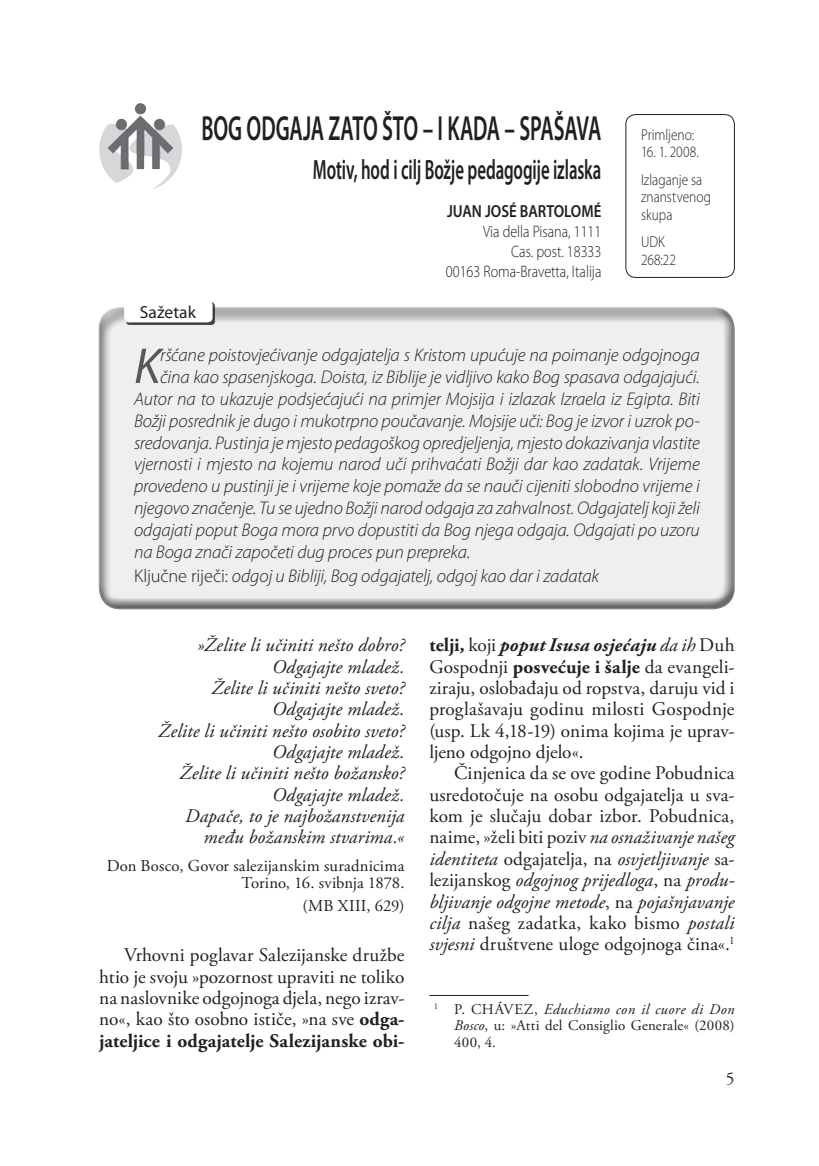
<style>
.page{position:relative;width:819px;height:1166px;background:#fff}
.page>*{position:absolute;margin:0;border:0;box-sizing:border-box;transform-origin:0 0}
.t1{font:italic 50.75px "Myriad Pro";color:#57585a}
.t2{font:600 35px "Myriad Pro";letter-spacing:-.01em;color:#231f20;scale:.6 1}
.t3{font:600 28px "Myriad Pro";letter-spacing:-.005em;color:#231f20;scale:.6 1}
.t4{font:19.25px/21.3px "Adobe Garamond Pro";letter-spacing:.005em;color:#231f20;text-align:justify}
.t5{font:italic 19.25px/21.3px "Adobe Garamond Pro";letter-spacing:.005em;color:#231f20;text-align:right}
.t6{font:italic 300 18.38px "Myriad Pro";letter-spacing:-.005em;color:#231f20}
.t7{font:600 17.5px "Myriad Pro";color:#231f20;scale:.85 1}
.t8{font:17.5px "Myriad Pro";letter-spacing:.005em;color:#231f20}
.t9{font:17.5px "Adobe Garamond Pro";color:#231f20}
.t10{font:16.62px/17.5px "Adobe Garamond Pro";letter-spacing:.01em;color:#231f20;text-align:right}
.t11{font:300 16.62px/20.1px "Myriad Pro";color:#231f20;text-align:right;scale:.85 1}
.t12{font:300 15.75px/17.5px "Myriad Pro";color:#231f20;scale:.85 1}
.t13{font:14.88px/16.6px "Adobe Garamond Pro";letter-spacing:.015em;color:#231f20;text-align:justify}
.s1{font-style:normal}
.s2{font-weight:700}
.s3{font-weight:700;font-style:italic}
.s4{font-style:italic}
</style>
<div class="page">
<div style="left:97px;top:303px;width:638px;height:293px;background:#fff;opacity:.75"></div>
<div style="left:97px;top:311px;width:638px;height:298px;background:#231f20;opacity:.75"></div>
<div style="left:126px;top:302px;width:89px;height:23px;background:#231f20;opacity:.83"></div>
<div style="left:124px;top:300px;width:88px;height:22px;background:#fff;border-radius:5px"></div>
<img style="left:99px;top:103px;width:47px;height:80px">
<div style="left:625px;top:114px;width:109px;height:164px;border:1px solid #231f20;border-radius:10px"></div>
<hr style="left:429px;top:995px;width:99px;height:1px;background:#231f20">
<h2 class="t2" style="left:202px;top:106px;width:667px">BOG ODGAJA ZATO ŠTO – I KADA – SPAŠAVA</h2>
<h3 class="t3" style="left:313px;top:152px;width:482px">Motiv, hod i cilj Božje pedagogije izlaska</h3>
<p class="t8" style="left:140px;top:302px;width:57px">Sažetak</p>
<p class="t7" style="left:447px;top:200px;width:183px">JUAN JOSÉ BARTOLOMÉ</p>
<p class="t11" style="left:446px;top:221px;width:184px">Via della Pisana, 1111<br>Cas. post. 18333<br>00163 Roma-Bravetta, Italija</p>
<p class="t12" style="left:641px;top:126px;width:64px">Primljeno:</p>
<p class="t12" style="left:641px;top:138px;width:74px;line-height:27.5px">16. 1. 2008.<br>Izlaganje sa</p>
<p class="t12" style="left:641px;top:188px;width:84px">znanstvenog skupa</p>
<p class="t12" style="left:641px;top:233px;width:42px">UDK<br>268:22</p>
<p class="t6" style="left:160px;top:344px;width:541px">ršćane poistovjećivanje odgajatelja s Kristom upućuje na poimanje odgojnoga</p>
<p class="t6" style="left:160px;top:366px;width:541px">čina kao spasenjskoga. Doista, iz Biblije je vidljivo kako Bog spasava odgajajući.</p>
<p class="t6" style="left:134px;top:388px;width:567px">Autor na to ukazuje podsjećajući na primjer Mojsija i izlazak Izraela iz Egipta. Biti</p>
<p class="t6" style="left:134px;top:409px;width:567px">Božji posrednik je dugo i mukotrpno poučavanje. Mojsije uči: Bog je izvor i uzrok po-</p>
<p class="t6" style="left:134px;top:431px;width:567px">sredovanja. Pustinja je mjesto pedagoškog opredjeljenja, mjesto dokazivanja vlastite</p>
<p class="t6" style="left:134px;top:453px;width:567px">vjernosti i mjesto na kojemu narod uči prihvaćati Božji dar kao zadatak. Vrijeme</p>
<p class="t6" style="left:134px;top:475px;width:567px">provedeno u pustinji je i vrijeme koje pomaže da se nauči cijeniti slobodno vrijeme i</p>
<p class="t6" style="left:134px;top:497px;width:567px">njegovo značenje. Tu se ujedno Božji narod odgaja za zahvalnost. Odgajatelj koji želi</p>
<p class="t6" style="left:134px;top:519px;width:567px">odgajati poput Boga mora prvo dopustiti da Bog njega odgaja. Odgajati po uzoru</p>
<p class="t6" style="left:134px;top:541px;width:338px">na Boga znači započeti dug proces pun prepreka.</p>
<p class="t6" style="left:134px;top:565px;width:466px"><span class="s1">Ključne riječi:</span> odgoj u Bibliji, Bog odgajatelj, odgoj kao dar i zadatak</p>
<h1 class="t1" style="left:134px;top:335px;width:28px">K</h1>
<p class="t5" style="left:159px;top:635px;width:247px">»Želite li učiniti nešto dobro?<br>Odgajajte mladež.<br>Želite li učiniti nešto sveto?<br>Odgajajte mladež.<br>Želite li učiniti nešto osobito sveto?<br>Odgajajte mladež.<br>Želite li učiniti nešto božansko?<br>Odgajajte mladež.<br>Dapače, to je najbožanstvenija među božanskim stvarima.«</p>
<p class="t10" style="left:107px;top:857px;width:299px">Don Bosco, Govor salezijanskim suradnicima<br>Torino, 16. svibnja 1878.</p>
<p class="t10" style="left:302px;top:897px;width:103px">(MB XIII, 629)</p>
<p class="t4" style="left:99px;top:945px;width:307px;text-indent:25px">Vrhovni poglavar Salezijanske družbe htio je svoju »pozornost upraviti ne toliko na naslovnike odgojnoga djela, nego izrav&shy;no«, kao što osobno ističe, »na sve <span class="s2">odga&shy;jateljice i odgajatelje Salezijanske obi-</span></p>
<p class="t4" style="left:429px;top:635px;width:307px"><span class="s2">telji</span><span class="s3">,</span> koji <span class="s3">poput Isusa osjećaju</span> <span class="s4">da ih</span> Duh Gospodnji <span class="s2">posvećuje i šalje</span> da evangeli&shy;ziraju, oslobađaju od ropstva, daruju vid i proglašavaju godinu milosti Gospodnje (usp. Lk 4,18-19) onima kojima je uprav&shy;ljeno odgojno djelo«.</p>
<p class="t4" style="left:429px;top:763px;width:307px;text-indent:25px">Činjenica da se ove godine Pobudnica usredotočuje na osobu odgajatelja u sva&shy;kom je slučaju dobar izbor. Pobudnica, naime, »želi biti poziv <span class="s4">na osnaživanje našeg identiteta</span> odgajatelja, na <span class="s4">osvjetljivanje</span> sa&shy;lezijanskog <span class="s4">odgojnog prijedloga</span>, na <span class="s4">produ&shy;bljivanje odgojne metode</span>, na <span class="s4">pojašnjavanje cilja</span> našeg zadatka, kako bismo <span class="s4">postali svjesni</span> društvene uloge odgojnoga čina«.<sup>1</sup></p>
<p class="t13" style="left:454px;top:1001px;width:282px;text-indent:-20px"><sup>1</sup> P. CHÁVEZ, <span class="s4">Educhiamo con il cuore di Don Bosco</span>, u: »Atti del Consiglio Generale« (2008)<br>400, 4.</p>
<p class="t9" style="left:725px;top:1068px;width:10px">5</p>
</div>
